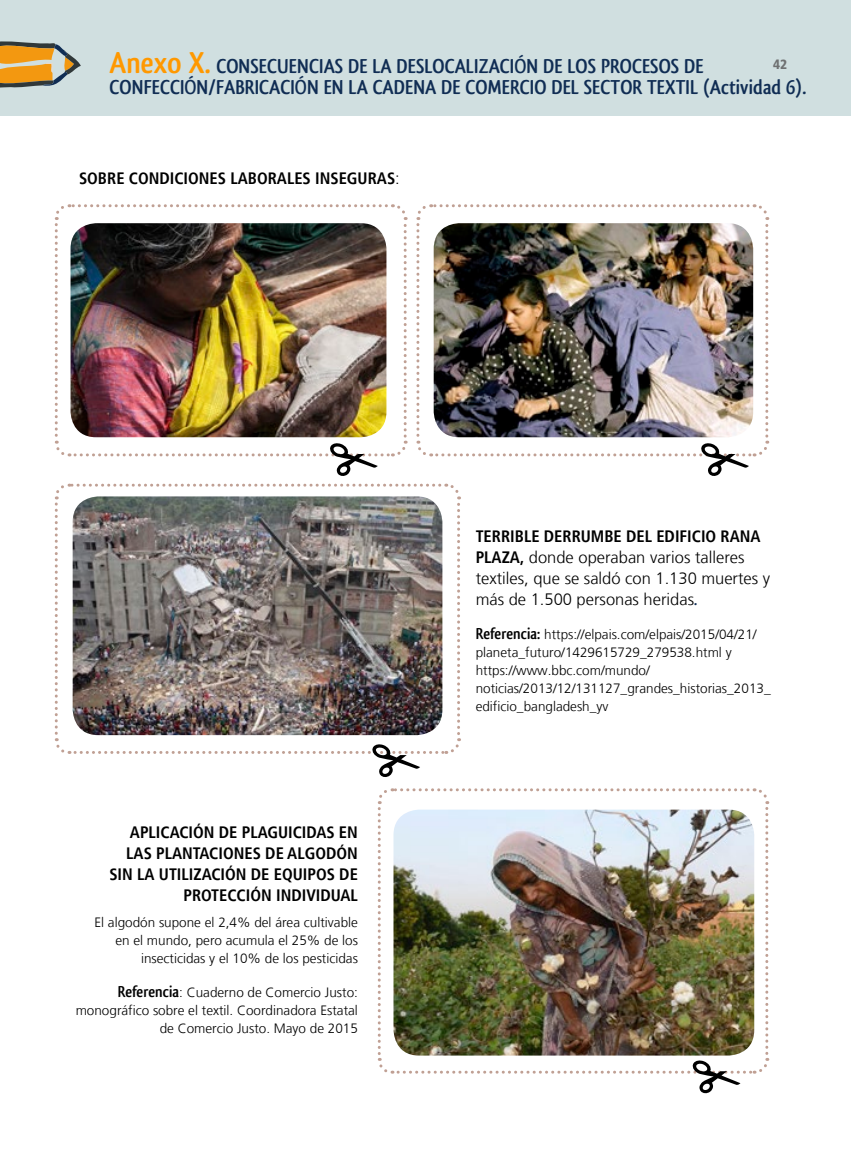
<style>
.page{position:relative;width:851px;height:1149px;background:#fff}
.page>*{position:absolute;margin:0;border:0;box-sizing:border-box;transform-origin:0 0}
.t1{font:700 21px "Qlassik";color:#102d54}
.t2{font:700 condensed 16.5px/21px "Frutiger LT";color:#000;text-align:right}
.t3{font:300 16.5px/21px "Frutiger LT";color:#000}
.t4{font:300 13.5px/18px "Frutiger LT";color:#000;text-align:right}
.t5{font:900 condensed 13.5px "Frutiger LT";color:#6f7172}
.s1{font-size:31.5px;color:#ff9800}
.s2{font-weight:300;font-stretch:normal}
.s3{font-family:"Qlassik";font-weight:700;font-size:16.5px}
.s4{font-weight:700;font-stretch:condensed}
.s5{font-family:"Qlassik";font-weight:700;color:#102d54}
</style>
<div class="page">
<div style="left:0;top:0;width:850px;height:115px;background:#d0dfe0"></div>
<svg style="left:0;top:41px;width:81px;height:47px"></svg>
<img style="left:54px;top:204px;width:354px;height:272px">
<img style="left:54px;top:483px;width:407px;height:294px">
<img style="left:416px;top:204px;width:354px;height:272px">
<img style="left:377px;top:788px;width:393px;height:305px">
<h1 class="t1" style="left:110px;top:54px;width:595px"><span class="s1">Anexo X.</span> CONSECUENCIAS DE LA DESLOCALIZACIÓN DE LOS PROCESOS DE</h1>
<p class="t5" style="left:773px;top:56px;width:16px">42</p>
<h1 class="t1" style="left:110px;top:75px;width:698px">CONFECCIÓN/FABRICACIÓN EN LA CADENA DE COMERCIO DEL SECTOR TEXTIL (Actividad 6).</h1>
<p class="t2" style="left:79px;top:167px;width:322px">SOBRE CONDICIONES LABORALES INSEGURAS<span class="s2">:</span></p>
<p class="t2" style="left:109px;top:821px;width:250px">APLICACIÓN DE PLAGUICIDAS EN<br>LAS PLANTACIONES DE ALGODÓN<br>SIN LA UTILIZACIÓN DE EQUIPOS DE<br>PROTECCIÓN INDIVIDUAL</p>
<p class="t4" style="left:94px;top:913px;width:265px">El algodón supone el 2,4% del área cultivable en el mundo, pero acumula el 25% de los insecticidas y el 10% de los pesticidas</p>
<p class="t4" style="left:76px;top:983px;width:284px"><span class="s3">Referencia</span>: Cuaderno de Comercio Justo: monográfico sobre el textil. Coordinadora Estatal de Comercio Justo. Mayo de 2015</p>
<p class="t3" style="left:475px;top:525px;width:296px"><span class="s4">TERRIBLE DERRUMBE DEL EDIFICIO RANA PLAZA,</span> donde operaban varios talleres textiles, que se saldó con 1.130 muertes y más de 1.500 personas heridas<span class="s5">.</span></p>
<p class="t4" style="left:475px;top:625px;width:296px;text-align:left"><span class="s3">Referencia:</span> https://elpais.com/elpais/2015/04/21/ planeta_futuro/1429615729_279538.html y https://www.bbc.com/mundo/ noticias/2013/12/131127_grandes_historias_2013_ edificio_bangladesh_yv</p>
</div>
